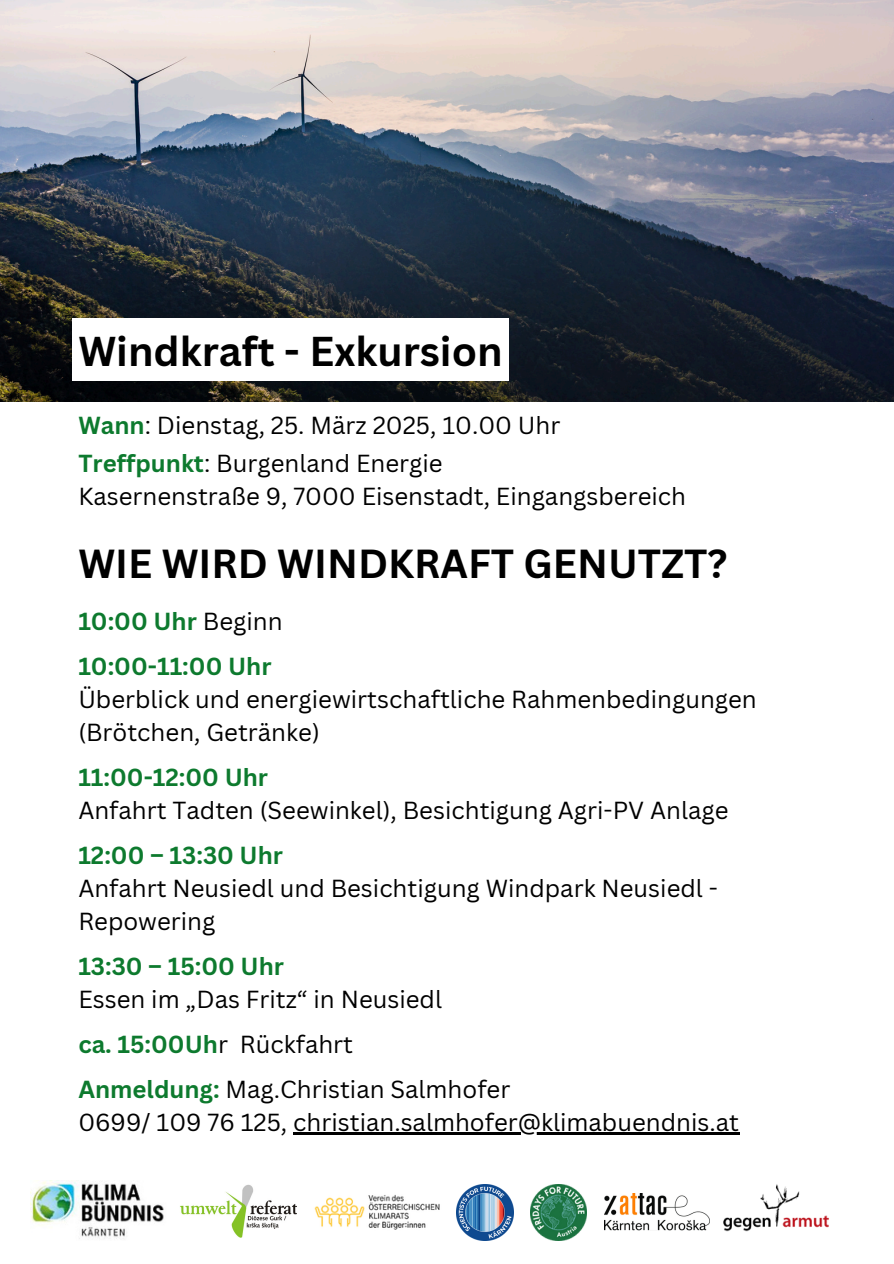
<style>
.page{position:relative;width:894px;height:1264px;background:#fff}
.page>*{position:absolute;margin:0;border:0;box-sizing:border-box;transform-origin:0 0}
.t1{font:700 40.5px "Canva Sans";color:#000}
.t2{font:700 39.45px "Canva Sans";color:#000}
.t3{font:24px/33px "Canva Sans";color:#000}
.t4{font:700 24px "Canva Sans";color:#0d7a2e}
.s1{font-weight:700;color:#0d7a2e}
.s2{font-weight:400;color:#000}
</style>
<div class="page">
<img style="left:0;top:0;width:893px;height:402px">
<img style="left:180px;top:1184px;width:116px;height:52px">
<img style="left:31px;top:1180px;width:133px;height:59px">
<img style="left:604px;top:1193px;width:105px;height:37px">
<img style="left:530px;top:1184px;width:56px;height:56px">
<img style="left:457px;top:1184px;width:56px;height:56px">
<img style="left:723px;top:1184px;width:106px;height:47px">
<img style="left:314px;top:1195px;width:126px;height:35px">
<hr style="left:293px;top:1132px;width:446px;height:2px;background:#000">
<div style="left:72px;top:318px;width:437px;height:63px;background:#fff"></div>
<p class="t1" style="left:78px;top:322px;width:426px">Windkraft - Exkursion</p>
<p class="t3" style="left:78px;top:408px;width:483px"><span class="s1">Wann</span>: Dienstag, 25. März 2025, 10.00 Uhr</p>
<p class="t3" style="left:78px;top:446px;width:365px"><span class="s1">Treffpunkt</span>: Burgenland Energie</p>
<p class="t3" style="left:78px;top:478px;width:609px">Kasernenstraße 9, 7000 Eisenstadt, Eingangsbereich</p>
<p class="t2" style="left:78px;top:535px;width:650px">WIE WIRD WINDKRAFT GENUTZT?</p>
<p class="t4" style="left:78px;top:604px;width:206px">10:00 Uhr <span class="s2">Beginn</span></p>
<h2 class="t4" style="left:78px;top:649px;width:194px">10:00-11:00 Uhr</h2>
<p class="t3" style="left:78px;top:682px;width:679px">Überblick und energiewirtschaftliche Rahmenbedingungen</p>
<p class="t3" style="left:78px;top:715px;width:243px">(Brötchen, Getränke)</p>
<p class="t4" style="left:78px;top:760px;width:191px">11:00-12:00 Uhr</p>
<h1 class="t3" style="left:78px;top:793px;width:651px">Anfahrt Tadten (Seewinkel), Besichtigung Agri-PV Anlage</h1>
<p class="t4" style="left:78px;top:838px;width:206px">12:00 – 13:30 Uhr</p>
<p class="t3" style="left:78px;top:871px;width:641px">Anfahrt Neusiedl und Besichtigung Windpark Neusiedl -<br>Repowering</p>
<p class="t4" style="left:78px;top:949px;width:207px">13:30 – 15:00 Uhr</p>
<p class="t3" style="left:78px;top:982px;width:365px">Essen im „Das Fritz“ in Neusiedl</p>
<p class="t4" style="left:78px;top:1027px;width:276px">ca. 15:00Uh<span class="s2">r Rückfahrt</span></p>
<p class="t3" style="left:78px;top:1072px;width:433px"><span class="s1">Anmeldung:</span> Mag.Christian Salmhofer</p>
<p class="t3" style="left:78px;top:1105px;width:662px">0699/ 109 76 125, christian.salmhofer@klimabuendnis.at</p>
</div>
